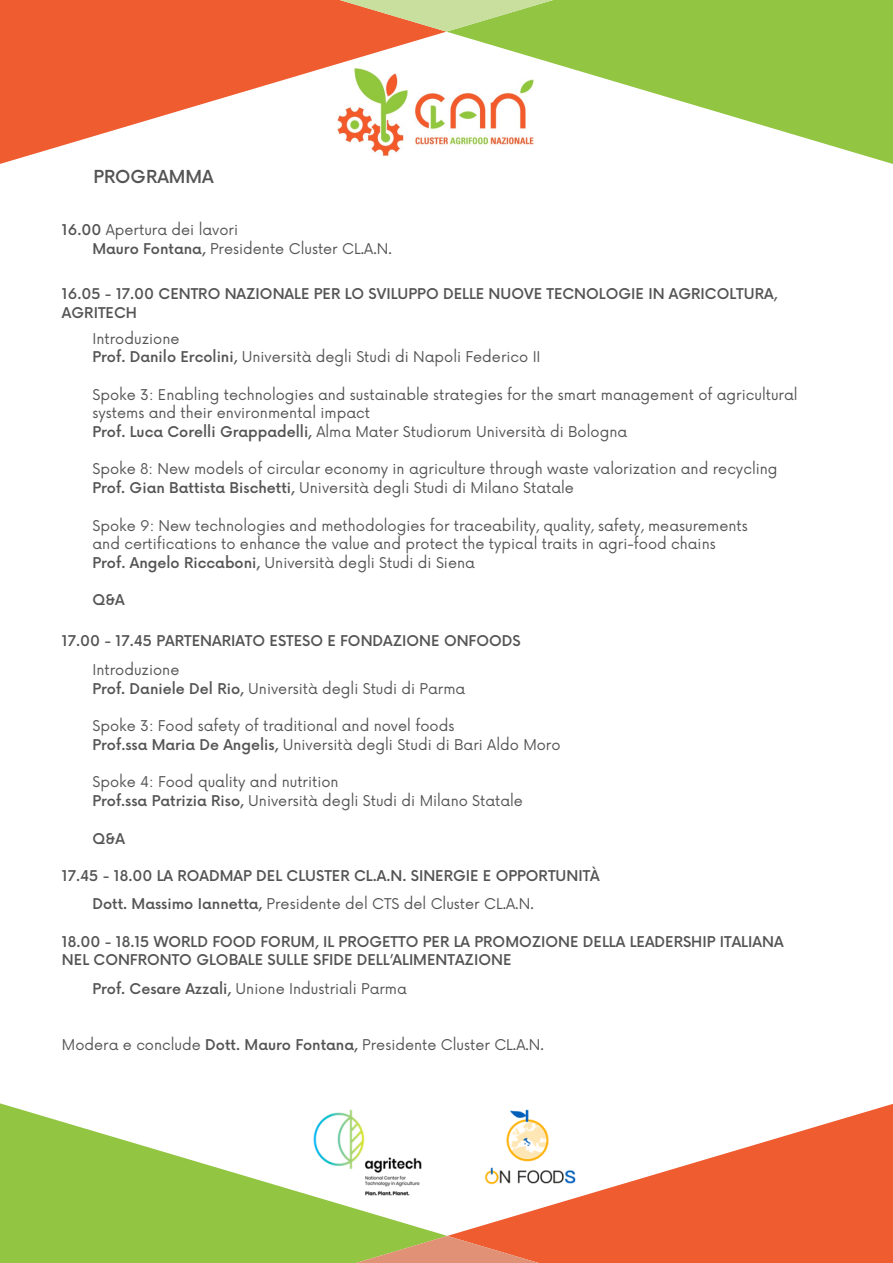
<style>
.page{position:relative;width:893px;height:1263px;background:#fff}
.page>*{position:absolute;margin:0;border:0;box-sizing:border-box;transform-origin:0 0}
.t1{font:500 17.48px "Now";color:#545454}
.t2{font:14.48px/18.7px "Now";color:#545454}
.t3{font:500 14.48px/18.7px "Now";color:#545454}
.s1{font-weight:500}
.s2{font-weight:400}
</style>
<div class="page">
<svg style="left:0;top:0;width:445px;height:164px;fill:#ee5c2f"></svg>
<svg style="left:448px;top:0;width:445px;height:164px;fill:#92c541"></svg>
<svg style="left:232px;top:0;width:428px;height:32px;background:#c2a451"></svg>
<svg style="left:447px;top:1104px;width:446px;height:159px;fill:#ee5c2f"></svg>
<svg style="left:0;top:1103px;width:447px;height:160px;fill:#92c541"></svg>
<svg style="left:232px;top:1236px;width:430px;height:27px;background:#c69145"></svg>
<img style="left:336px;top:68px;width:198px;height:88px">
<img style="left:274px;top:1104px;width:187px;height:96px">
<img style="left:470px;top:1104px;width:119px;height:106px">
<p class="t1" style="left:93px;top:167px;width:122px">PROGRAMMA</p>
<p class="t2" style="left:92px;top:222px;width:301px;text-indent:-30px"><span class="s1">16.00</span> Apertura dei lavori<br><span class="s1">Mauro Fontana,</span> Presidente Cluster CL.A.N.</p>
<p class="t3" style="left:62px;top:286px;width:717px">16.05 - 17.00 CENTRO NAZIONALE PER LO SVILUPPO DELLE NUOVE TECNOLOGIE IN AGRICOLTURA,<br>AGRITECH</p>
<p class="t2" style="left:92px;top:330px;width:449px">Introduzione<br><span class="s1">Prof. Danilo Ercolini,</span> Università degli Studi di Napoli Federico II</p>
<p class="t2" style="left:92px;top:386px;width:706px">Spoke 3: Enabling technologies and sustainable strategies for the smart management of agricultural systems and their environmental impact<br><span class="s1">Prof. Luca Corelli Grappadelli,</span> Alma Mater Studiorum Università di Bologna</p>
<p class="t2" style="left:92px;top:461px;width:686px">Spoke 8: New models of circular economy in agriculture through waste valorization and recycling<br><span class="s1">Prof. Gian Battista Bischetti,</span> Università degli Studi di Milano Statale</p>
<p class="t2" style="left:92px;top:517px;width:657px">Spoke 9: New technologies and methodologies for traceability, quality, safety, measurements and certifications to enhance the value and protect the typical traits in agri-food chains<br><span class="s1">Prof. Angelo Riccaboni,</span> Università degli Studi di Siena</p>
<p class="t3" style="left:92px;top:592px;width:34px">Q&amp;A</p>
<p class="t3" style="left:62px;top:633px;width:460px">17.00 - 17.45 PARTENARIATO ESTESO E FONDAZIONE ONFOODS</p>
<p class="t2" style="left:92px;top:661px;width:374px">Introduzione<br><span class="s1">Prof. Daniele Del Rio,</span> Università degli Studi di Parma</p>
<p class="t2" style="left:92px;top:717px;width:469px">Spoke 3: Food safety of traditional and novel foods<br><span class="s1">Prof.ssa Maria De Angelis,</span> Università degli Studi di Bari Aldo Moro</p>
<p class="t2" style="left:92px;top:773px;width:432px">Spoke 4: Food quality and nutrition<br><span class="s1">Prof.ssa Patrizia Riso,</span> Università degli Studi di Milano Statale</p>
<p class="t3" style="left:92px;top:830px;width:34px">Q&amp;A</p>
<p class="t3" style="left:92px;top:862px;width:509px;line-height:28.3px;text-indent:-30px">17.45 - 18.00 LA ROADMAP DEL CLUSTER CL.A.N. SINERGIE E OPPORTUNITÀ<br>Dott. Massimo Iannetta, <span class="s2">Presidente del CTS del Cluster CL.A.N.</span></p>
<p class="t3" style="left:62px;top:933px;width:723px">18.00 - 18.15 WORLD FOOD FORUM, IL PROGETTO PER LA PROMOZIONE DELLA LEADERSHIP ITALIANA<br>NEL CONFRONTO GLOBALE SULLE SFIDE DELL’ALIMENTAZIONE</p>
<p class="t2" style="left:92px;top:980px;width:316px"><span class="s1">Prof. Cesare Azzali,</span> Unione Industriali Parma</p>
<p class="t2" style="left:62px;top:1036px;width:483px">Modera e conclude <span class="s1">Dott. Mauro Fontana,</span> Presidente Cluster CL.A.N.</p>
</div>
